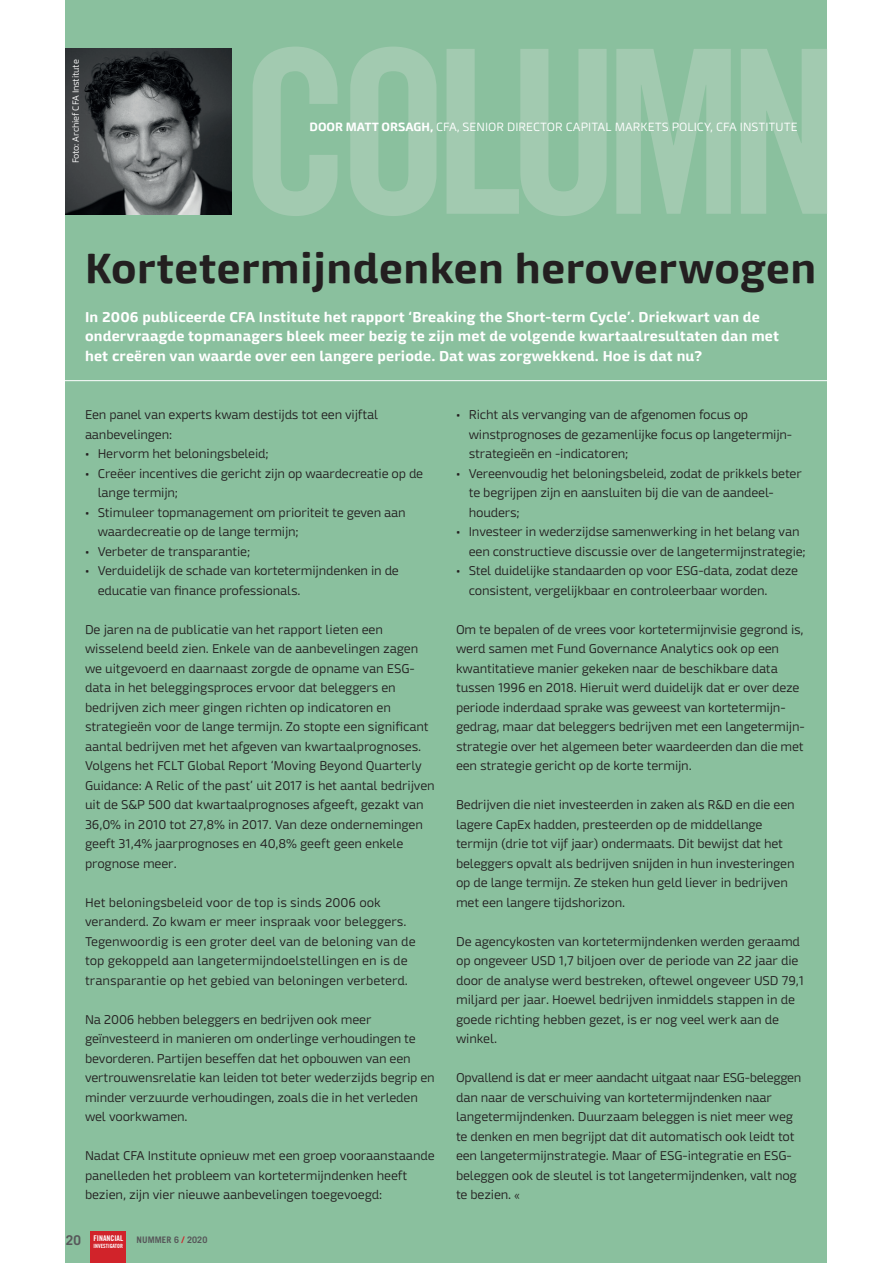
<style>
.page{position:relative;width:893px;height:1263px;background:#fff}
.page>*{position:absolute;margin:0;border:0;box-sizing:border-box;transform-origin:0 0}
.t1{font:700 42px "Mangerica";letter-spacing:.01em;color:#231f20}
.t2{font:700 14.25px/19.5px "Mangerica";letter-spacing:.01em;color:#fff}
.t3{font:300 12.75px/19.5px "Mangerica";letter-spacing:-.015em;color:#231f20}
.t4{font:300 12px "Mangerica";color:#fff}
.t5{font:300 9px "Mangerica";letter-spacing:-.02em;color:#fff}
.t6{font:700 9px "Trade Gothic LT";letter-spacing:.01em;color:#57585a}
.t7{font:7.8px "Trade Gothic LT Bold Cond Twenty";color:#fff}
.t8{font:5.7px "Trade Gothic LT Bold Cond Twenty";color:#fff}
.s1{font-weight:700}
.s2{font-family:"Trade Gothic LT";font-weight:700;font-size:13.5px;color:#57585a}
.s3{color:#d1232a}
.s4{font-size:12.3px}
</style>
<div class="page">
<div style="left:66px;top:0;width:761px;height:1263px;background:#8ac09e"></div>
<hr style="left:0;top:380px;width:893px;height:1px;background:#fff">
<img style="left:66px;top:49px;width:166px;height:166px">
<svg style="left:253px;top:47px;width:574px;height:169px;fill:#a2cab0"></svg>
<div style="left:91px;top:1231px;width:35px;height:32px;background:#d1232a"></div>
<p class="t5" style="left:70px;top:163px;width:105px;rotate:-90deg">Foto: Archief CFA Institute</p>
<p class="t4" style="left:309px;top:120px;width:490px"><span class="s1">DOOR MATT ORSAGH,</span> CFA, SENIOR DIRECTOR CAPITAL MARKETS POLICY, CFA INSTITUTE</p>
<h1 class="t1" style="left:85px;top:242px;width:733px">Kortetermijndenken heroverwogen</h1>
<p class="t2" style="left:85px;top:307px;width:696px">In 2006 publiceerde CFA Institute het rapport ‘Breaking the Short-term Cycle’. Driekwart van de ondervraagde topmanagers bleek meer bezig te zijn met de volgende kwartaalresultaten dan met het creëren van waarde over een langere periode. Dat was zorgwekkend. Hoe is dat nu?</p>
<p class="t3" style="left:85px;top:405px;width:295px">Een panel van experts kwam destijds tot een vijftal aanbevelingen:</p>
<p class="t3" style="left:85px;top:444px;width:185px">• Hervorm het beloningsbeleid;</p>
<p class="t3" style="left:98px;top:464px;width:327px;text-indent:-13px">• Creëer incentives die gericht zijn op waardecreatie op de lange termijn;</p>
<p class="t3" style="left:98px;top:503px;width:309px;text-indent:-13px">• Stimuleer topmanagement om prioriteit te geven aan waardecreatie op de lange termijn;</p>
<p class="t3" style="left:85px;top:542px;width:167px">• Verbeter de transparantie;</p>
<p class="t3" style="left:98px;top:561px;width:303px;text-indent:-13px">• Verduidelijk de schade van kortetermijndenken in de educatie van finance professionals.</p>
<p class="t3" style="left:85px;top:620px;width:351px">De jaren na de publicatie van het rapport lieten een wisselend beeld zien. Enkele van de aanbevelingen zagen we uitgevoerd en daarnaast zorgde de opname van ESG&shy;data in het beleggingsproces ervoor dat beleggers en bedrijven zich meer gingen richten op indicatoren en strategieën voor de lange termijn. Zo stopte een significant aantal bedrijven met het afgeven van kwartaalprognoses.<br>Volgens het FCLT Global Report ‘Moving Beyond Quarterly Guidance: A Relic of the past’ uit 2017 is het aantal bedrijven uit de S&amp;P 500 dat kwartaalprognoses afgeeft, gezakt van 36,0% in 2010 tot 27,8% in 2017. Van deze ondernemingen geeft 31,4% jaarprognoses en 40,8% geeft geen enkele prognose meer.</p>
<p class="t3" style="left:85px;top:893px;width:332px">Het beloningsbeleid voor de top is sinds 2006 ook veranderd. Zo kwam er meer inspraak voor beleggers.<br>Tegenwoordig is een groter deel van de beloning van de top gekoppeld aan langetermijndoelstellingen en is de transparantie op het gebied van beloningen verbeterd.</p>
<p class="t3" style="left:85px;top:1010px;width:351px">Na 2006 hebben beleggers en bedrijven ook meer geïnvesteerd in manieren om onderlinge verhoudingen te bevorderen. Partijen beseffen dat het opbouwen van een vertrouwensrelatie kan leiden tot beter wederzijds begrip en minder verzuurde verhoudingen, zoals die in het verleden wel voorkwamen.</p>
<p class="t3" style="left:85px;top:1146px;width:351px">Nadat CFA Institute opnieuw met een groep vooraanstaande panelleden het probleem van kortetermijndenken heeft bezien, zijn vier nieuwe aanbevelingen toegevoegd:</p>
<p class="t7" style="left:66px;top:1233px;width:59px"><span class="s2">20</span> FINANCIAL</p>
<p class="t6" style="left:137px;top:1234px;width:72px">NUMMER 6 <span class="s3">/</span> 2020</p>
<p class="t8" style="left:94px;top:1242px;width:31px">INVESTIGATOR</p>
<p class="t3" style="left:469px;top:405px;width:324px;text-indent:-13px">• Richt als vervanging van de afgenomen focus op winstprognoses de gezamenlijke focus op langetermijn&shy;strategieën en -indicatoren;</p>
<p class="t3" style="left:469px;top:464px;width:335px;text-indent:-13px">• Vereenvoudig het beloningsbeleid, zodat de prikkels beter te begrijpen zijn en aansluiten bij die van de aandeel&shy;houders;</p>
<p class="t3" style="left:469px;top:522px;width:338px;text-indent:-13px">• Investeer in wederzijdse samenwerking in het belang van een constructieve discussie over de langetermijnstrategie;</p>
<p class="t3" style="left:469px;top:561px;width:331px;text-indent:-13px">• Stel duidelijke standaarden op voor ESG-data, zodat deze consistent, vergelijkbaar en controleerbaar worden.</p>
<p class="t3" style="left:456px;top:620px;width:349px">Om te bepalen of de vrees voor kortetermijnvisie gegrond is, werd samen met Fund Governance Analytics ook op een kwantitatieve manier gekeken naar de beschikbare data tussen 1996 en 2018. Hieruit werd duidelijk dat er over deze periode inderdaad sprake was geweest van kortetermijn&shy;gedrag, maar dat beleggers bedrijven met een langetermijn&shy;strategie over het algemeen beter waardeerden dan die met een strategie gericht op de korte termijn.</p>
<p class="t3" style="left:456px;top:795px;width:340px">Bedrijven die niet investeerden in zaken als R&amp;D en die een lagere CapEx hadden, presteerden op de middellange termijn (drie tot vijf jaar) ondermaats. Dit bewijst dat het beleggers opvalt als bedrijven snijden in hun investeringen op de lange termijn. Ze steken hun geld liever in bedrijven met een langere tijdshorizon.</p>
<p class="t3" style="left:456px;top:932px;width:350px">De agencykosten van kortetermijndenken werden geraamd op ongeveer USD 1,7 biljoen over de periode van 22 jaar die door de analyse werd bestreken, oftewel ongeveer USD 79,1 miljard per jaar. Hoewel bedrijven inmiddels stappen in de goede richting hebben gezet, is er nog veel werk aan de winkel.</p>
<p class="t3" style="left:456px;top:1068px;width:347px">Opvallend is dat er meer aandacht uitgaat naar ESG-beleggen dan naar de verschuiving van kortetermijndenken naar langetermijndenken. Duurzaam beleggen is niet meer weg te denken en men begrijpt dat dit automatisch ook leidt tot een langetermijnstrategie. Maar of ESG-integratie en ESG&shy;beleggen ook de sleutel is tot langetermijndenken, valt nog te bezien. <span class="s4">«</span></p>
</div>
